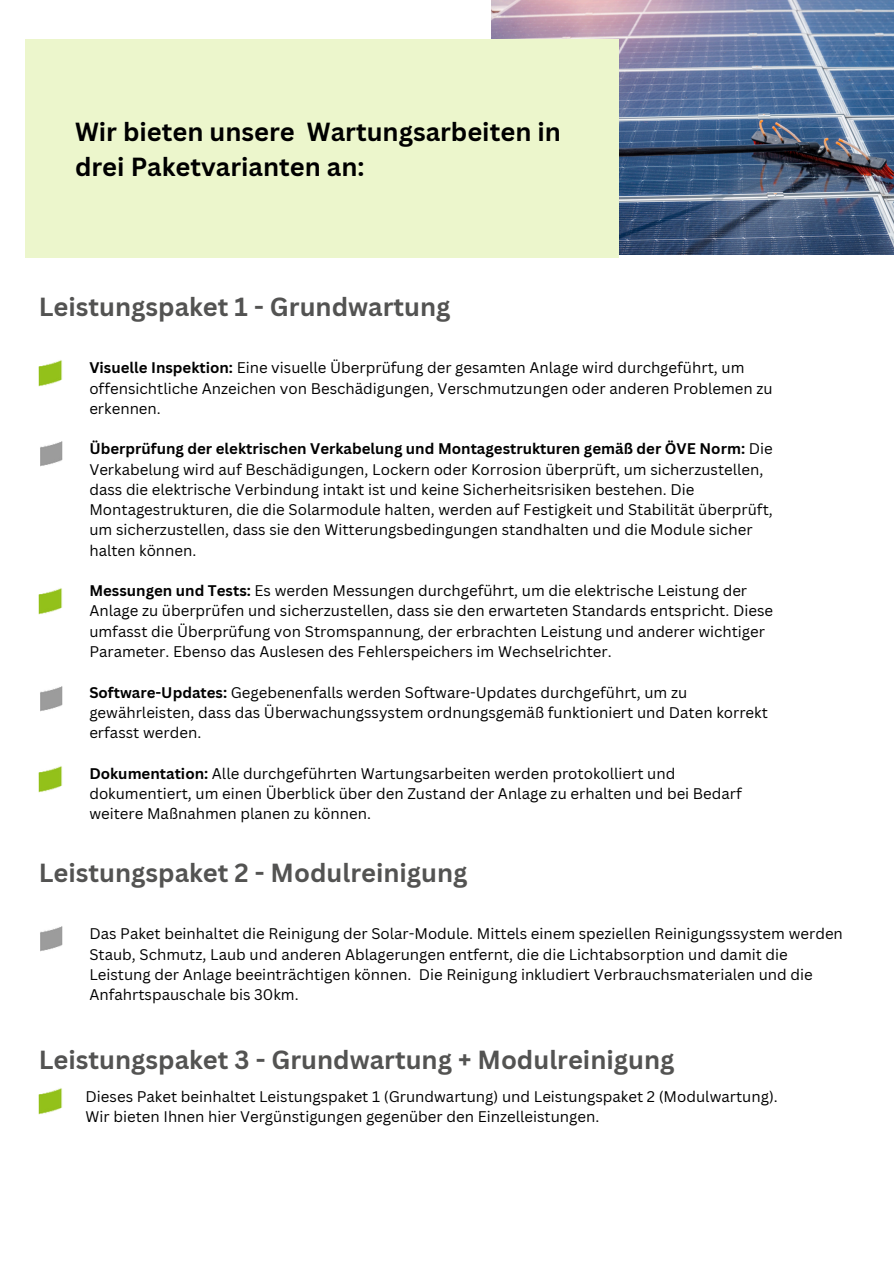
<style>
.page{position:relative;width:894px;height:1264px;background:#fff}
.page>*{position:absolute;margin:0;border:0;box-sizing:border-box;transform-origin:0 0}
.t1{font:700 25.5px "Canva Sans";color:#535352}
.t2{font:700 25.5px/34.8px "Canva Sans";color:#000}
.t3{font:15px/20.2px "Canva Sans";color:#000}
.s1{font-weight:700}
</style>
<div class="page">
<img style="left:491px;top:0;width:402px;height:254px">
<div style="left:25px;top:39px;width:593px;height:219px;background:#ecf6cc"></div>
<img style="left:39px;top:360px;width:23px;height:26px">
<img style="left:40px;top:441px;width:22px;height:25px">
<img style="left:39px;top:588px;width:23px;height:26px">
<img style="left:40px;top:686px;width:22px;height:25px">
<img style="left:39px;top:766px;width:23px;height:26px">
<img style="left:40px;top:926px;width:22px;height:25px">
<img style="left:39px;top:1088px;width:23px;height:26px">
<h1 class="t2" style="left:75px;top:113px;width:487px">Wir bieten unsere Wartungsarbeiten in drei Paketvarianten an:</h1>
<h1 class="t1" style="left:39px;top:289px;width:413px">Leistungspaket 1 - Grundwartung</h1>
<p class="t3" style="left:89px;top:357px;width:684px"><span class="s1">Visuelle Inspektion:</span> Eine visuelle Überprüfung der gesamten Anlage wird durchgeführt, um offensichtliche Anzeichen von Beschädigungen, Verschmutzungen oder anderen Problemen zu erkennen.</p>
<p class="t3" style="left:89px;top:438px;width:684px"><span class="s1">Überprüfung der elektrischen Verkabelung und Montagestrukturen gemäß der ÖVE Norm:</span> Die Verkabelung wird auf Beschädigungen, Lockern oder Korrosion überprüft, um sicherzustellen, dass die elektrische Verbindung intakt ist und keine Sicherheitsrisiken bestehen. Die Montagestrukturen, die die Solarmodule halten, werden auf Festigkeit und Stabilität überprüft, um sicherzustellen, dass sie den Witterungsbedingungen standhalten und die Module sicher halten können.</p>
<p class="t3" style="left:89px;top:580px;width:685px"><span class="s1">Messungen und Tests:</span> Es werden Messungen durchgeführt, um die elektrische Leistung der Anlage zu überprüfen und sicherzustellen, dass sie den erwarteten Standards entspricht. Diese umfasst die Überprüfung von Stromspannung, der erbrachten Leistung und anderer wichtiger Parameter. Ebenso das Auslesen des Fehlerspeichers im Wechselrichter.</p>
<p class="t3" style="left:89px;top:681px;width:680px"><span class="s1">Software-Updates:</span> Gegebenenfalls werden Software-Updates durchgeführt, um zu gewährleisten, dass das Überwachungssystem ordnungsgemäß funktioniert und Daten korrekt erfasst werden.</p>
<p class="t3" style="left:89px;top:762px;width:654px"><span class="s1">Dokumentation:</span> Alle durchgeführten Wartungsarbeiten werden protokolliert und dokumentiert, um einen Überblick über den Zustand der Anlage zu erhalten und bei Bedarf weitere Maßnahmen planen zu können.</p>
<p class="t1" style="left:39px;top:854px;width:430px">Leistungspaket 2 - Modulreinigung</p>
<p class="t3" style="left:89px;top:923px;width:754px">Das Paket beinhaltet die Reinigung der Solar-Module. Mittels einem speziellen Reinigungssystem werden Staub, Schmutz, Laub und anderen Ablagerungen entfernt, die die Lichtabsorption und damit die Leistung der Anlage beeinträchtigen können. Die Reinigung inkludiert Verbrauchsmaterialen und die Anfahrtspauschale bis 30km.</p>
<p class="t1" style="left:39px;top:1041px;width:637px">Leistungspaket 3 - Grundwartung + Modulreinigung</p>
<p class="t3" style="left:86px;top:1086px;width:693px">Dieses Paket beinhaltet Leistungspaket 1 (Grundwartung) und Leistungspaket 2 (Modulwartung).<br>Wir bieten Ihnen hier Vergünstigungen gegenüber den Einzelleistungen.</p>
</div>
